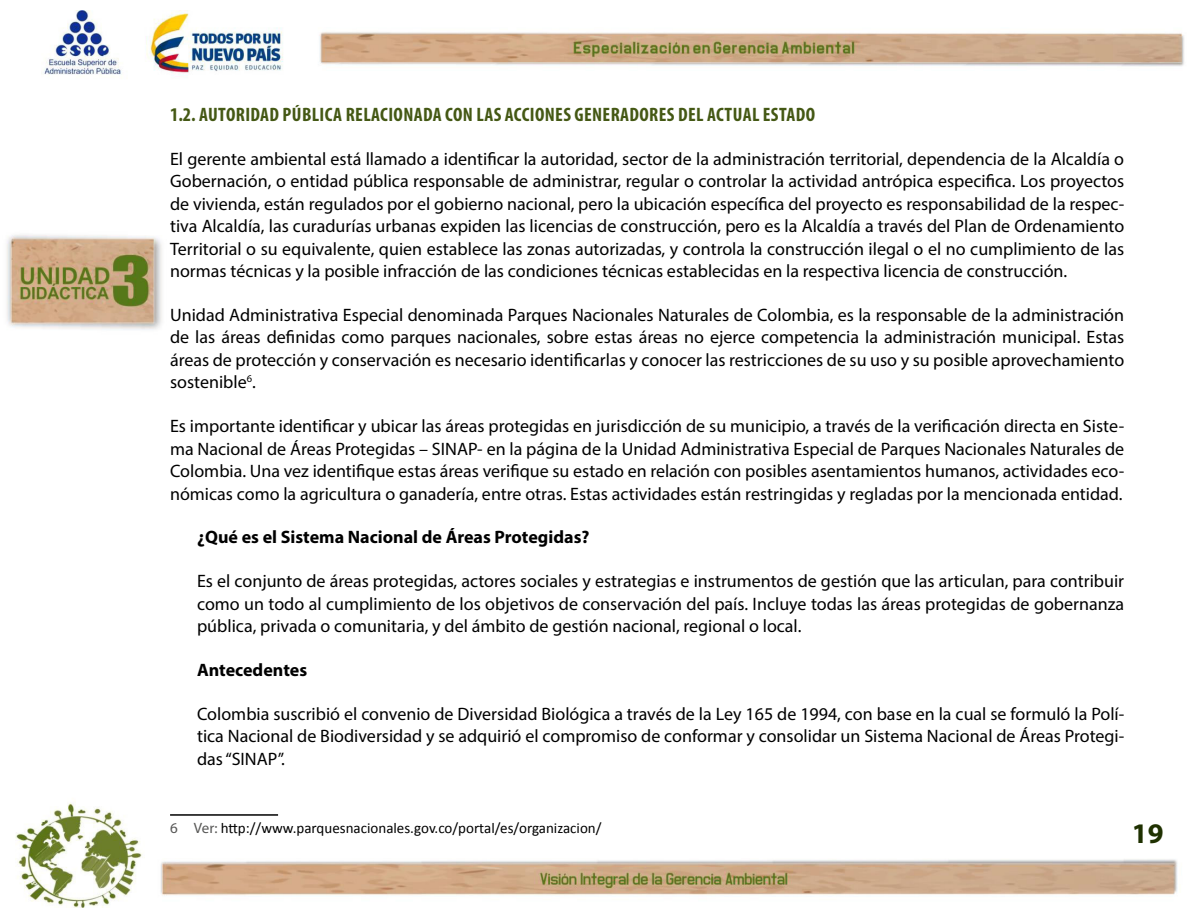
<style>
.page{position:relative;width:1188px;height:918px;background:#fff}
.page>*{position:absolute;margin:0;border:0;box-sizing:border-box;transform-origin:0 0}
.t1{font:700 28.5px "Myriad Pro";color:#1f3101}
.t2{font:700 condensed 19.5px "Myriad Pro";letter-spacing:.02em;color:#445814}
.t3{font:18px/22.5px "Myriad Pro";color:#000;text-align:justify}
.t4{font:700 18px "Myriad Pro";color:#000}
.t5{font:15px "Calibri";color:#000}
.s1{font-family:"Myriad Pro";color:#575756}
</style>
<div class="page">
<img style="left:6px;top:11px;width:1178px;height:896px">
<hr style="left:170px;top:814px;width:108px;height:2px;background:#000">
<p class="t2" style="left:170px;top:102px;width:647px">1.2. AUTORIDAD PÚBLICA RELACIONADA CON LAS ACCIONES GENERADORES DEL ACTUAL ESTADO</p>
<p class="t3" style="left:170px;top:147px;width:956px">El gerente ambiental está llamado a identificar la autoridad, sector de la administración territorial, dependencia de la Alcaldía o Gobernación, o entidad pública responsable de administrar, regular o controlar la actividad antrópica especifica. Los proyectos de vivienda, están regulados por el gobierno nacional, pero la ubicación específica del proyecto es responsabilidad de la respec&shy;tiva Alcaldía, las curadurías urbanas expiden las licencias de construcción, pero es la Alcaldía a través del Plan de Ordenamiento Territorial o su equivalente, quien establece las zonas autorizadas, y controla la construcción ilegal o el no cumplimiento de las normas técnicas y la posible infracción de las condiciones técnicas establecidas en la respectiva licencia de construcción.</p>
<p class="t3" style="left:170px;top:303px;width:956px">Unidad Administrativa Especial denominada Parques Nacionales Naturales de Colombia, es la responsable de la administración de las áreas definidas como parques nacionales, sobre estas áreas no ejerce competencia la administración municipal. Estas áreas de protección y conservación es necesario identificarlas y conocer las restricciones de su uso y su posible aprovechamiento sostenible<sup>6</sup>.</p>
<p class="t3" style="left:170px;top:415px;width:956px">Es importante identificar y ubicar las áreas protegidas en jurisdicción de su municipio, a través de la verificación directa en Siste&shy;ma Nacional de Áreas Protegidas – SINAP- en la página de la Unidad Administrativa Especial de Parques Nacionales Naturales de Colombia. Una vez identifique estas áreas verifique su estado en relación con posibles asentamientos humanos, actividades eco&shy;nómicas como la agricultura o ganadería, entre otras. Estas actividades están restringidas y regladas por la mencionada entidad.</p>
<p class="t4" style="left:197px;top:526px;width:394px">¿Qué es el Sistema Nacional de Áreas Protegidas?</p>
<p class="t3" style="left:197px;top:570px;width:929px">Es el conjunto de áreas protegidas, actores sociales y estrategias e instrumentos de gestión que las articulan, para contribuir como un todo al cumplimiento de los objetivos de conservación del país. Incluye todas las áreas protegidas de gobernanza pública, privada o comunitaria, y del ámbito de gestión nacional, regional o local.</p>
<p class="t4" style="left:197px;top:658px;width:112px">Antecedentes</p>
<p class="t3" style="left:197px;top:702px;width:929px">Colombia suscribió el convenio de Diversidad Biológica a través de la Ley 165 de 1994, con base en la cual se formuló la Polí&shy;tica Nacional de Biodiversidad y se adquirió el compromiso de conformar y consolidar un Sistema Nacional de Áreas Protegi&shy;das “SINAP”.</p>
<p class="t5" style="left:170px;top:819px;width:433px"><span class="s1">6 Ver:</span> http://www.parquesnacionales.gov.co/portal/es/organizacion/</p>
<h1 class="t1" style="left:1132px;top:815px;width:33px">19</h1>
</div>
